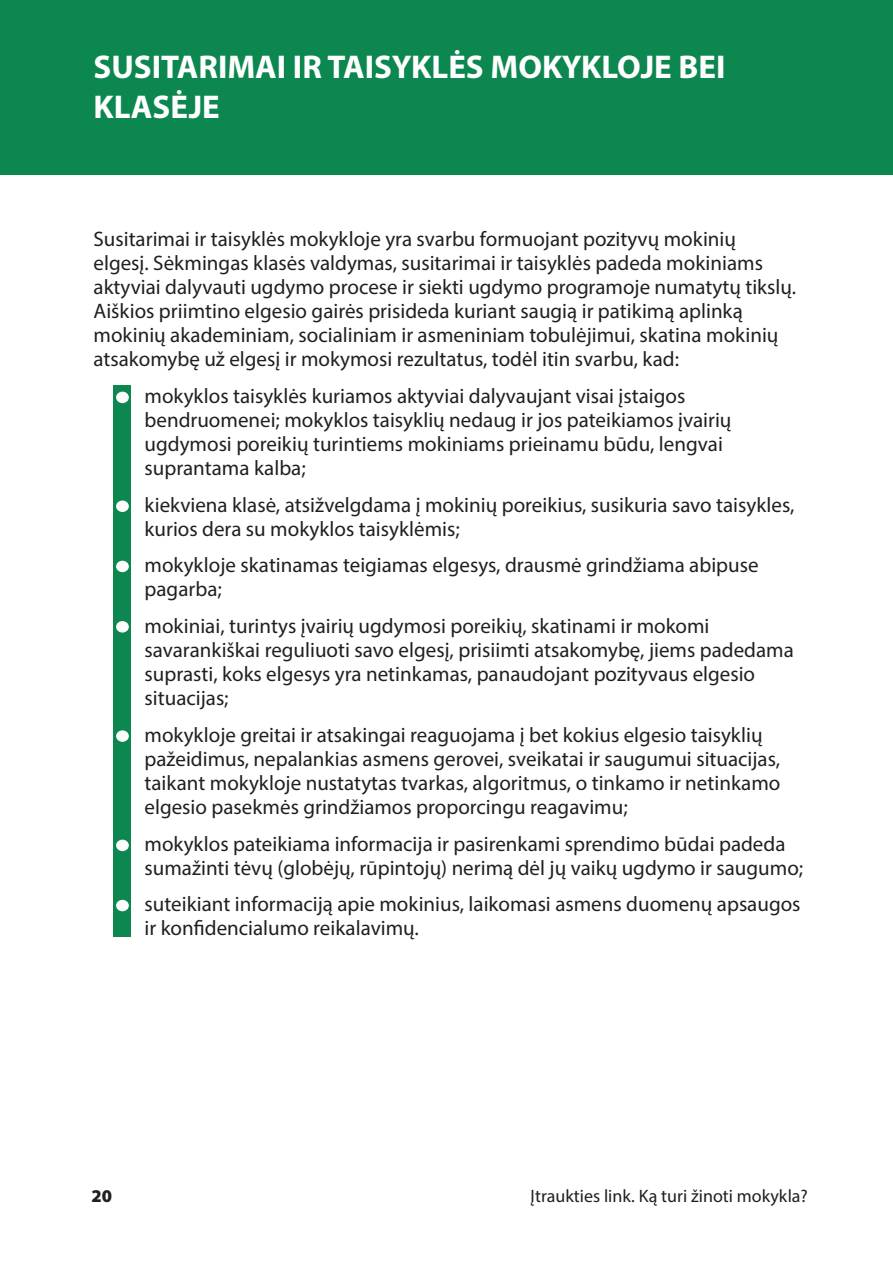
<style>
.page{position:relative;width:893px;height:1263px;background:#fff}
.page>*{position:absolute;margin:0;border:0;box-sizing:border-box;transform-origin:0 0}
.t1{font:700 33px/39.6px "Myriad Pro";color:#fff}
.t2{font:21px/24px "Myriad Pro";color:#231f20}
.t3{font:18px "Myriad Pro";color:#231f20}
.t4{font:900 18px "Myriad Pro";color:#231f20}
</style>
<div class="page">
<div style="left:0;top:0;width:893px;height:174px;background:#0d8750"></div>
<div style="left:114px;top:385px;width:17px;height:551px;background:#0d8750"></div>
<div style="left:116px;top:392px;width:13px;height:11px;background:#fffefc;border-radius:50%"></div>
<div style="left:116px;top:500px;width:13px;height:12px;background:#fffefc;border-radius:50%"></div>
<div style="left:116px;top:561px;width:13px;height:11px;background:#fffefc;border-radius:50%"></div>
<div style="left:116px;top:730px;width:13px;height:12px;background:#fffefc;border-radius:50%"></div>
<div style="left:116px;top:900px;width:13px;height:11px;background:#fffefc;border-radius:50%"></div>
<div style="left:116px;top:621px;width:13px;height:11px;background:#fffefc;border-radius:50%"></div>
<div style="left:116px;top:840px;width:13px;height:11px;background:#fffefc;border-radius:50%"></div>
<p class="t1" style="left:94px;top:46px;width:633px">SUSITARIMAI IR TAISYKLĖS MOKYKLOJE BEI<br>KLASĖJE</p>
<p class="t2" style="left:94px;top:227px;width:704px">Susitarimai ir taisyklės mokykloje yra svarbu formuojant pozityvų mokinių elgesį. Sėkmingas klasės valdymas, susitarimai ir taisyklės padeda mokiniams aktyviai dalyvauti ugdymo procese ir siekti ugdymo programoje numatytų tikslų.<br>Aiškios priimtino elgesio gairės prisideda kuriant saugią ir patikimą aplinką mokinių akademiniam, socialiniam ir asmeniniam tobulėjimui, skatina mokinių atsakomybę už elgesį ir mokymosi rezultatus, todėl itin svarbu, kad:</p>
<p class="t2" style="left:145px;top:383px;width:588px;text-indent:-27px">• mokyklos taisyklės kuriamos aktyviai dalyvaujant visai įstaigos bendruomenei; mokyklos taisyklių nedaug ir jos pateikiamos įvairių ugdymosi poreikių turintiems mokiniams prieinamu būdu, lengvai suprantama kalba;</p>
<p class="t2" style="left:145px;top:492px;width:651px;text-indent:-27px">• kiekviena klasė, atsižvelgdama į mokinių poreikius, susikuria savo taisykles, kurios dera su mokyklos taisyklėmis;</p>
<p class="t2" style="left:145px;top:553px;width:615px;text-indent:-27px">• mokykloje skatinamas teigiamas elgesys, drausmė grindžiama abipuse pagarba;</p>
<p class="t2" style="left:145px;top:614px;width:651px;text-indent:-27px">• mokiniai, turintys įvairių ugdymosi poreikių, skatinami ir mokomi savarankiškai reguliuoti savo elgesį, prisiimti atsakomybę, jiems padedama suprasti, koks elgesys yra netinkamas, panaudojant pozityvaus elgesio situacijas;</p>
<p class="t2" style="left:145px;top:722px;width:637px;text-indent:-27px">• mokykloje greitai ir atsakingai reaguojama į bet kokius elgesio taisyklių pažeidimus, nepalankias asmens gerovei, sveikatai ir saugumui situacijas, taikant mokykloje nustatytas tvarkas, algoritmus, o tinkamo ir netinkamo elgesio pasekmės grindžiamos proporcingu reagavimu;</p>
<p class="t2" style="left:145px;top:831px;width:660px;text-indent:-27px">• mokyklos pateikiama informacija ir pasirenkami sprendimo būdai padeda sumažinti tėvų (globėjų, rūpintojų) nerimą dėl jų vaikų ugdymo ir saugumo;</p>
<p class="t2" style="left:145px;top:892px;width:657px;text-indent:-27px">• suteikiant informaciją apie mokinius, laikomasi asmens duomenų apsaugos ir konfidencialumo reikalavimų.</p>
<p class="t4" style="left:91px;top:1186px;width:22px">20</p>
<p class="t3" style="left:530px;top:1185px;width:279px">Įtraukties link. Ką turi žinoti mokykla?</p>
</div>
